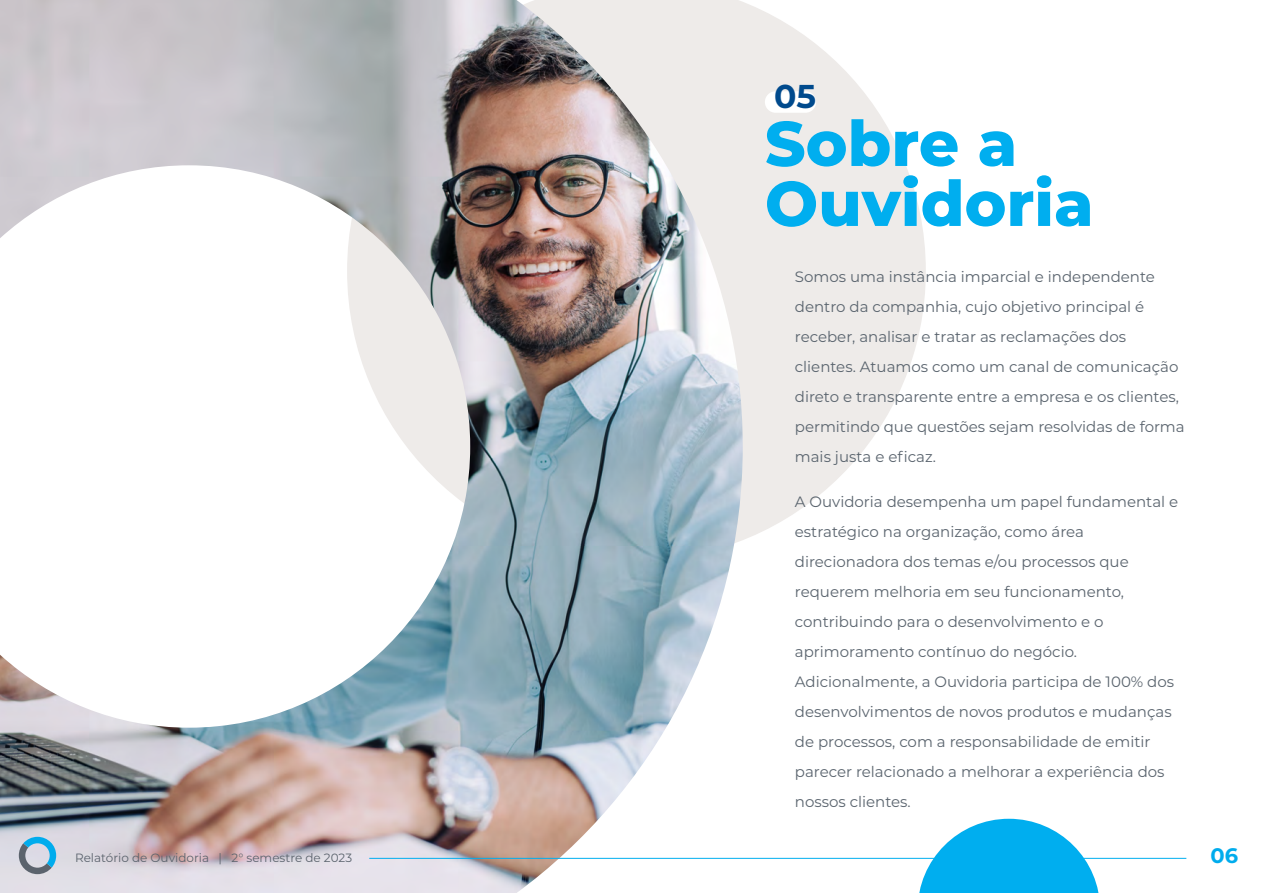
<style>
.page{position:relative;width:1263px;height:893px;background:#fff}
.page>*{position:absolute;margin:0;border:0;box-sizing:border-box;transform-origin:0 0}
.t1{font:800 63px/60px "Montserrat";color:#00aeef}
.t2{font:700 33px "Montserrat";color:#004a8d}
.t3{font:700 21px "Montserrat";color:#00aced}
.t4{font:15px/30px "Montserrat";color:#5a646e}
.t5{font:12px "Montserrat";color:#5b636d}
</style>
<div class="page">
<svg style="left:743px;top:2px;width:183px;height:538px;fill:#eeebe9"></svg>
<svg style="left:918px;top:819px;width:182px;height:74px"></svg>
<img style="left:0;top:0;width:743px;height:893px">
<svg style="left:19px;top:837px;width:37px;height:37px"></svg>
<hr style="left:369px;top:858px;width:817px;height:1px;background:#00aeef">
<div style="left:765px;top:91px;width:51px;height:22px;background:#fff;border-radius:11px"></div>
<h2 class="t2" style="left:774px;top:73px;width:44px">05</h2>
<h1 class="t1" style="left:765px;top:110px;width:330px">Sobre a<br>Ouvidoria</h1>
<p class="t4" style="left:795px;top:261px;width:391px">Somos uma instância imparcial e independente dentro da companhia, cujo objetivo principal é receber, analisar e tratar as reclamações dos clientes. Atuamos como um canal de comunicação direto e transparente entre a empresa e os clientes, permitindo que questões sejam resolvidas de forma mais justa e eficaz.</p>
<p class="t4" style="left:795px;top:486px;width:385px">A Ouvidoria desempenha um papel fundamental e estratégico na organização, como área direcionadora dos temas e/ou processos que requerem melhoria em seu funcionamento, contribuindo para o desenvolvimento e o aprimoramento contínuo do negócio.<br>Adicionalmente, a Ouvidoria participa de 100% dos desenvolvimentos de novos produtos e mudanças de processos, com a responsabilidade de emitir parecer relacionado a melhorar a experiência dos nossos clientes.</p>
<p class="t5" style="left:75px;top:850px;width:279px">Relatório de Ouvidoria | 2° semestre de 2023</p>
<h3 class="t3" style="left:1210px;top:840px;width:29px">06</h3>
</div>
